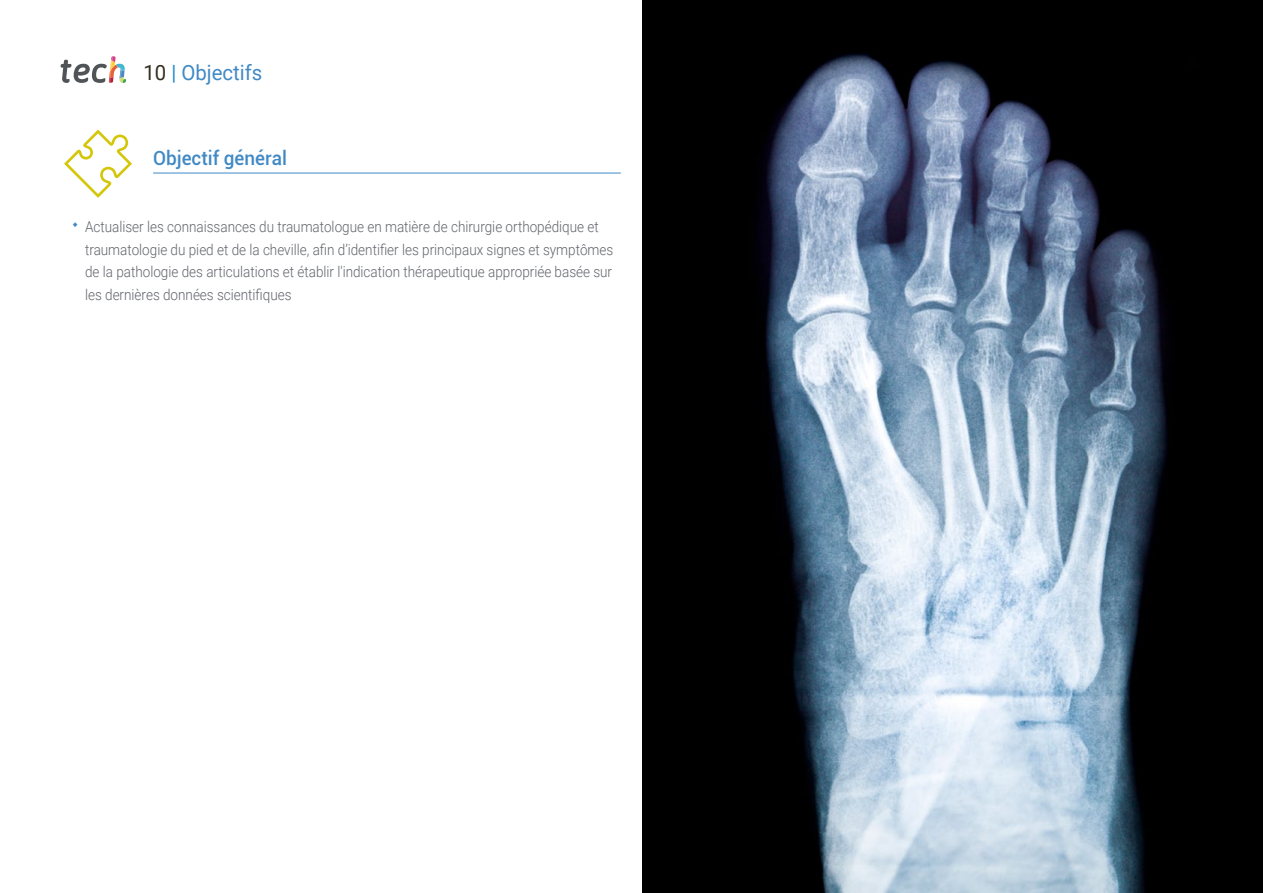
<style>
.page{position:relative;width:1263px;height:893px;background:#fff}
.page>*{position:absolute;margin:0;border:0;box-sizing:border-box;transform-origin:0 0}
.t1{font:21px "Roboto";color:#4089c5}
.t2{font:500 19.5px "Roboto";color:#4089c5}
.t3{font:300 15px/22.5px "Roboto";color:#61646a;scale:.9 1}
.s1{color:#312e20}
.s2{color:#2289cb}
</style>
<div class="page">
<hr style="left:153px;top:173px;width:468px;height:1px;background:#4089c5">
<svg style="left:64px;top:130px;width:68px;height:68px"></svg>
<img style="left:642px;top:0;width:621px;height:893px">
<svg style="left:61px;top:56px;width:65px;height:27px"></svg>
<h1 class="t1" style="left:144px;top:57px;width:120px"><span class="s1">10</span> <span class="s2">|</span> Objectifs</h1>
<h2 class="t2" style="left:153px;top:144px;width:135px">Objectif général</h2>
<p class="t3" style="left:85px;top:215px;width:588px">Actualiser les connaissances du traumatologue en matière de chirurgie orthopédique et traumatologie du pied et de la cheville, afin d’identifier les principaux signes et symptômes de la pathologie des articulations et établir l'indication thérapeutique appropriée basée sur les dernières données scientifiques</p>
</div>
